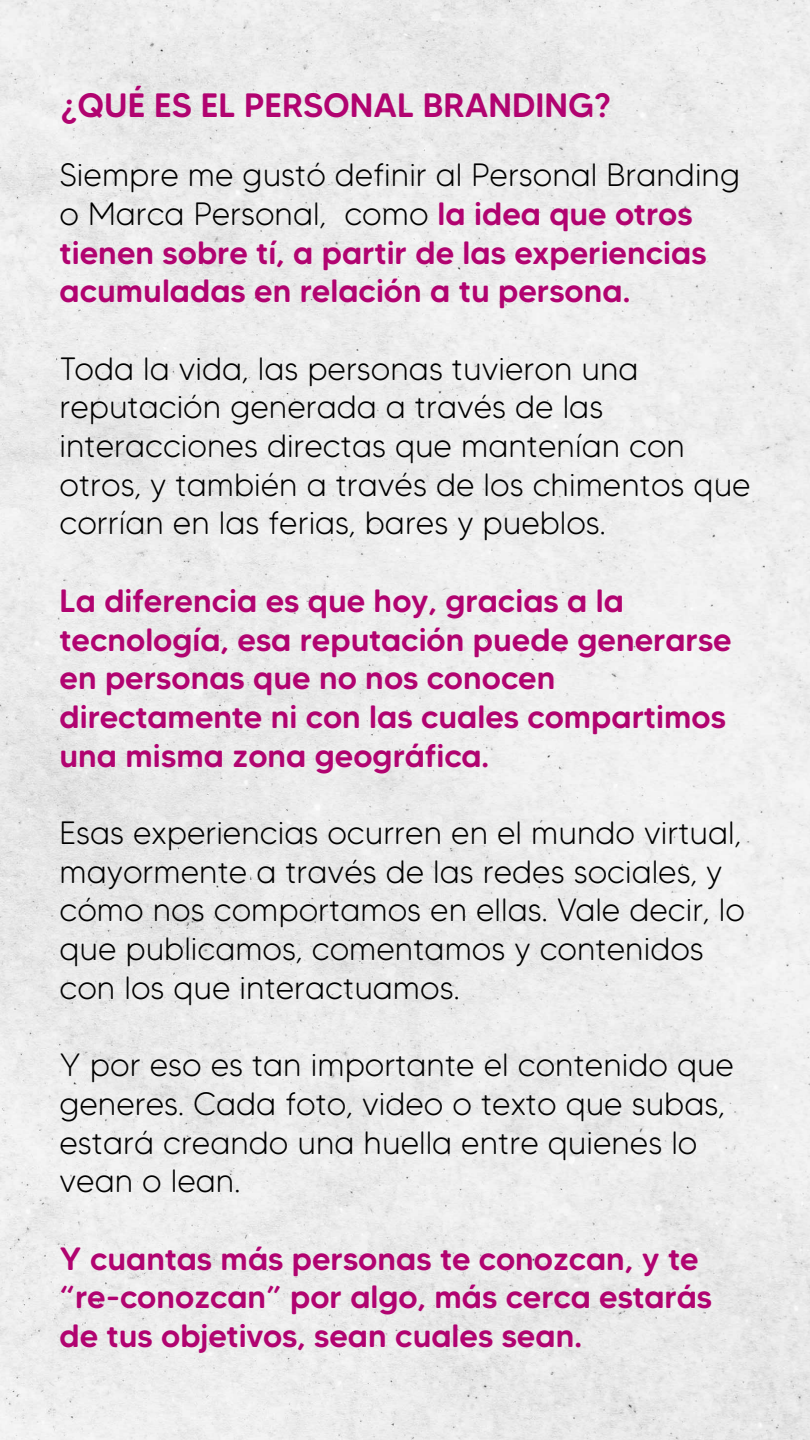
<style>
.page{position:relative;width:810px;height:1440px;background:#fff}
.page>*{position:absolute;margin:0;border:0;box-sizing:border-box;transform-origin:0 0}
.t1{font:500 33.75px "MADE Tommy Soft";color:#b10370}
.t2{font:300 32.25px/38.7px "MADE Tommy Soft";color:#000}
.t3{font:500 32.25px/38.7px "MADE Tommy Soft";color:#b10370}
.s1{font-weight:300;color:#000}
</style>
<div class="page">
<img style="left:0;top:0;width:810px;height:1440px">
<p class="t1" style="left:61px;top:84px;width:551px">¿QUÉ ES EL PERSONAL BRANDING?</p>
<p class="t3" style="left:60px;top:155px;width:682px"><span class="s1">Siempre me gustó definir al Personal Branding o Marca Personal, como</span> la idea que otros tienen sobre tí, a partir de las experiencias acumuladas en relación a tu persona.</p>
<p class="t2" style="left:60px;top:349px;width:693px">Toda la vida, las personas tuvieron una reputación generada a través de las interacciones directas que mantenían con otros, y también a través de los chimentos que corrían en las ferias, bares y pueblos.</p>
<p class="t3" style="left:60px;top:581px;width:674px">La diferencia es que hoy, gracias a la tecnología, esa reputación puede generarse en personas que no nos conocen directamente ni con las cuales compartimos una misma zona geográfica.</p>
<p class="t2" style="left:60px;top:813px;width:687px">Esas experiencias ocurren en el mundo virtual, mayormente a través de las redes sociales, y cómo nos comportamos en ellas. Vale decir, lo que publicamos, comentamos y contenidos con los que interactuamos.</p>
<p class="t2" style="left:60px;top:1045px;width:676px">Y por eso es tan importante el contenido que generes. Cada foto, video o texto que subas, estará creando una huella entre quienes lo vean o lean.</p>
<p class="t3" style="left:60px;top:1239px;width:654px">Y cuantas más personas te conozcan, y te “re-conozcan” por algo, más cerca estarás de tus objetivos, sean cuales sean.</p>
</div>
